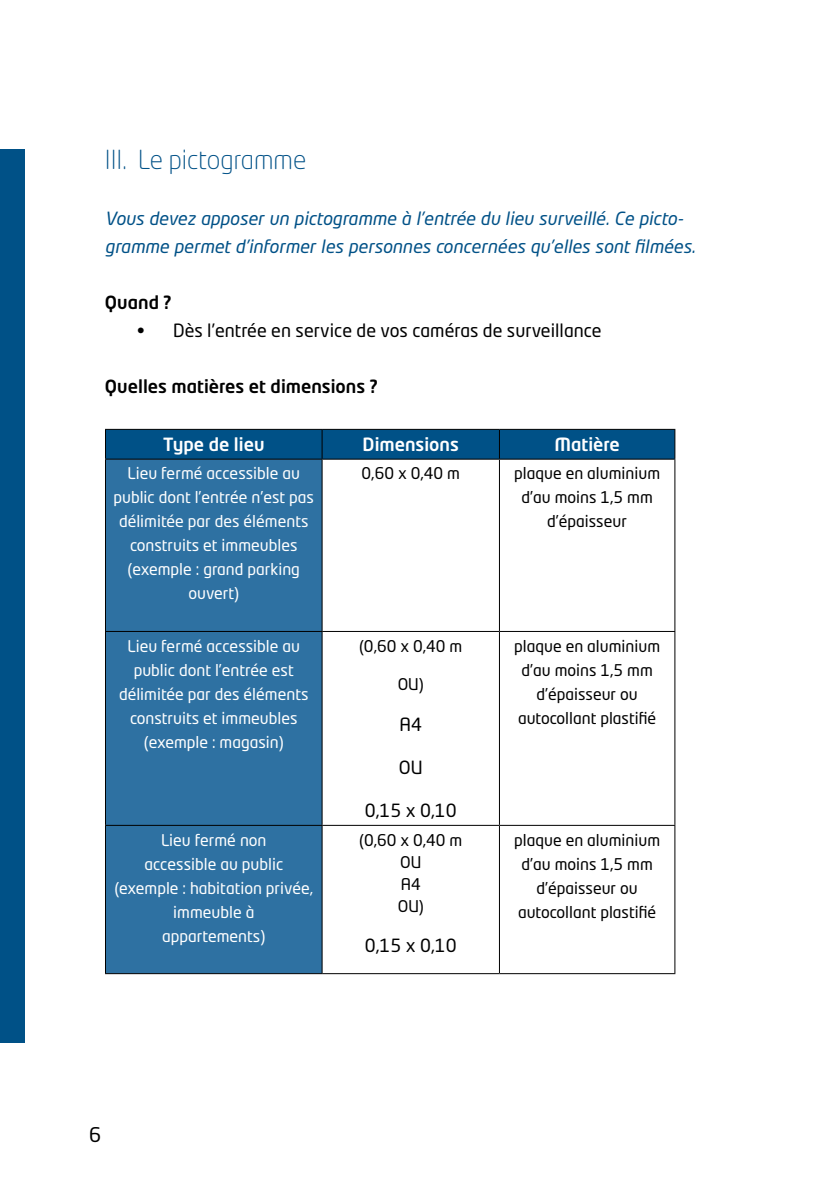
<style>
.page{position:relative;width:840px;height:1191px;background:#fff}
.page>*{position:absolute;margin:0;border:0;box-sizing:border-box;transform-origin:0 0}
.t1{font:300 26px "Neo Tech Std";color:#005187}
.t2{font:20px "Neo Tech Std";color:#000}
.t3{font:italic 18px/28px "Neo Tech Std";color:#005187}
.t4{font:18px "Neo Tech Std";color:#000}
.t5{font:500 18px "Neo Tech Std";color:#000}
.t6{font:500 18px "Neo Tech Std";color:#fff}
.t7{font:16px/24px "Neo Tech Std";color:#fff;text-align:center}
.t8{font:16px/24px "Neo Tech Std";color:#000;text-align:center}
</style>
<div class="page">
<div style="left:106px;top:459px;width:215px;height:514px;background:#2e71a2"></div>
<hr style="left:105px;top:826px;width:1px;height:147px;background:#000">
<hr style="left:674px;top:826px;width:1px;height:147px;background:#000">
<hr style="left:105px;top:973px;width:217px;height:1px;background:#000">
<hr style="left:499px;top:973px;width:176px;height:1px;background:#000">
<hr style="left:105px;top:459px;width:1px;height:172px;background:#000">
<hr style="left:674px;top:459px;width:1px;height:172px;background:#000">
<hr style="left:105px;top:631px;width:217px;height:1px;background:#000">
<hr style="left:105px;top:632px;width:1px;height:193px;background:#000">
<hr style="left:322px;top:631px;width:177px;height:1px;background:#000">
<hr style="left:499px;top:631px;width:176px;height:1px;background:#000">
<hr style="left:674px;top:632px;width:1px;height:193px;background:#000">
<hr style="left:105px;top:825px;width:217px;height:1px;background:#000">
<hr style="left:322px;top:825px;width:177px;height:1px;background:#000">
<hr style="left:499px;top:825px;width:176px;height:1px;background:#000">
<svg style="left:105px;top:429px;width:570px;height:30px;background:#004d80"></svg>
<hr style="left:321px;top:459px;width:1px;height:172px;background:#000">
<hr style="left:498px;top:459px;width:1px;height:172px;background:#000">
<hr style="left:321px;top:632px;width:1px;height:193px;background:#000">
<hr style="left:498px;top:632px;width:1px;height:193px;background:#000">
<hr style="left:321px;top:826px;width:1px;height:147px;background:#000">
<hr style="left:498px;top:826px;width:1px;height:147px;background:#000">
<hr style="left:322px;top:973px;width:177px;height:1px;background:#000">
<div style="left:0;top:149px;width:24px;height:893px;background:#005187"></div>
<h1 class="t1" style="left:105px;top:144px;width:203px">III. Le pictogramme</h1>
<p class="t3" style="left:105px;top:204px;width:591px">Vous devez apposer un pictogramme à l’entrée du lieu surveillé. Ce picto&shy;gramme permet d’informer les personnes concernées qu’elles sont filmées.</p>
<p class="t5" style="left:105px;top:291px;width:68px">Quand ?</p>
<p class="t4" style="left:137px;top:319px;width:466px">• Dès l’entrée en service de vos caméras de surveillance</p>
<p class="t5" style="left:105px;top:375px;width:274px">Quelles matières et dimensions ?</p>
<p class="t6" style="left:163px;top:433px;width:103px">Type de lieu</p>
<p class="t6" style="left:362px;top:433px;width:98px">Dimensions</p>
<p class="t6" style="left:554px;top:433px;width:67px">Matière</p>
<p class="t7" style="left:113px;top:461px;width:202px">Lieu fermé accessible au public dont l’entrée n’est pas délimitée par des éléments construits et immeubles (exemple : grand parking ouvert)</p>
<p class="t8" style="left:361px;top:461px;width:100px">0,60 x 0,40 m</p>
<p class="t8" style="left:514px;top:461px;width:147px">plaque en aluminium d’au moins 1,5 mm d’épaisseur</p>
<p class="t7" style="left:119px;top:633px;width:191px">Lieu fermé accessible au public dont l’entrée est délimitée par des éléments construits et immeubles (exemple : magasin)</p>
<p class="t8" style="left:359px;top:633px;width:105px">(0,60 x 0,40 m</p>
<p class="t8" style="left:514px;top:633px;width:147px">plaque en aluminium d’au moins 1,5 mm d’épaisseur ou autocollant plastifié</p>
<p class="t8" style="left:397px;top:672px;width:28px">OU)</p>
<p class="t4" style="left:399px;top:713px;width:24px">A4</p>
<p class="t4" style="left:398px;top:756px;width:25px">OU</p>
<p class="t4" style="left:364px;top:799px;width:93px">0,15 x 0,10</p>
<p class="t7" style="left:114px;top:827px;width:200px">Lieu fermé non<br>accessible au public (exemple : habitation privée, immeuble à<br>appartements)</p>
<p class="t8" style="left:359px;top:828px;width:105px;line-height:22px">(0,60 x 0,40 m<br>OU<br>A4<br>OU)</p>
<p class="t4" style="left:364px;top:934px;width:93px">0,15 x 0,10</p>
<p class="t8" style="left:514px;top:827px;width:147px">plaque en aluminium d’au moins 1,5 mm d’épaisseur ou autocollant plastifié</p>
<p class="t2" style="left:89px;top:1122px;width:14px">6</p>
</div>
